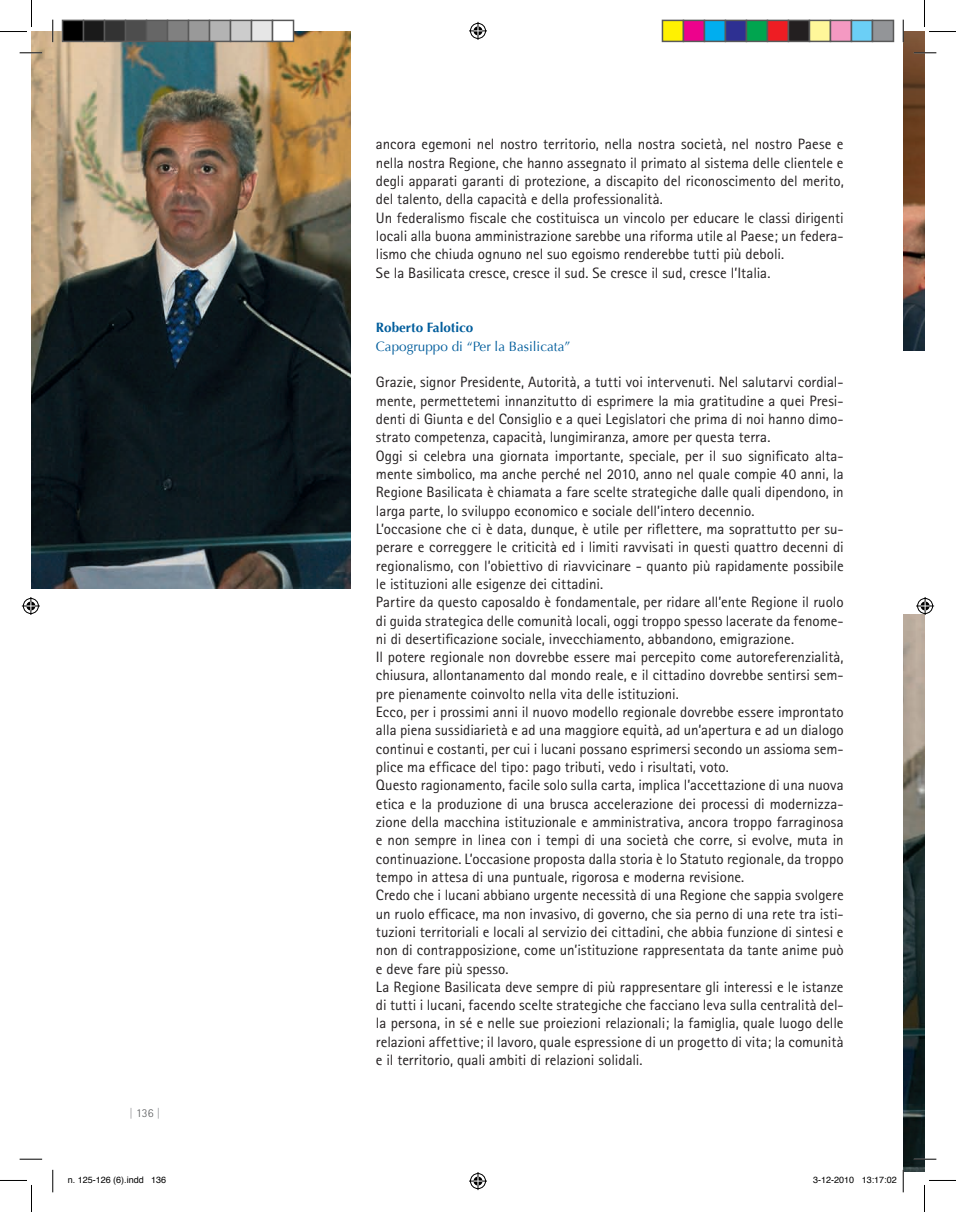
<style>
.page{position:relative;width:956px;height:1212px;background:#fff}
.page>*{position:absolute;margin:0;border:0;box-sizing:border-box;transform-origin:0 0}
.t1{font:15px/18.3px "Rotis Sans Serif";color:#231f20}
.t2{font:13.5px/18.3px "Optima";color:#005d9c}
.t3{font:300 12px "Rotis Sans Serif";color:#57585a}
.t4{font:9px "Helvetica";color:#000}
.s1{color:#8a8c8f}
.s2{font-weight:700}
</style>
<div class="page">
<img style="left:32px;top:32px;width:318px;height:557px">
<img style="left:903px;top:32px;width:21px;height:318px">
<img style="left:903px;top:614px;width:21px;height:557px">
<svg style="left:20px;top:52px;width:22px;height:2px"></svg>
<svg style="left:914px;top:52px;width:22px;height:2px"></svg>
<svg style="left:20px;top:1158px;width:22px;height:1px"></svg>
<svg style="left:914px;top:1158px;width:22px;height:1px"></svg>
<svg style="left:52px;top:20px;width:2px;height:22px"></svg>
<svg style="left:52px;top:1169px;width:2px;height:22px"></svg>
<svg style="left:903px;top:20px;width:1px;height:22px"></svg>
<svg style="left:903px;top:1169px;width:1px;height:22px"></svg>
<svg style="left:0;top:0;width:32px;height:32px"></svg>
<svg style="left:0;top:1180px;width:32px;height:31px"></svg>
<svg style="left:924px;top:0;width:32px;height:32px"></svg>
<svg style="left:924px;top:1180px;width:32px;height:31px"></svg>
<svg style="left:469px;top:22px;width:18px;height:18px"></svg>
<svg style="left:469px;top:1172px;width:18px;height:17px"></svg>
<svg style="left:22px;top:597px;width:18px;height:18px"></svg>
<svg style="left:916px;top:597px;width:18px;height:18px"></svg>
<div style="left:63px;top:20px;width:21px;height:21px;background:#000"></div>
<div style="left:62px;top:20px;width:22px;height:22px;border:2px solid #595959"></div>
<div style="left:84px;top:20px;width:21px;height:21px;background:#1a1a1a"></div>
<div style="left:83px;top:20px;width:22px;height:22px;border:2px solid #595959"></div>
<div style="left:105px;top:20px;width:21px;height:21px;background:#333"></div>
<div style="left:104px;top:20px;width:22px;height:22px;border:2px solid #595959"></div>
<div style="left:126px;top:20px;width:21px;height:21px;background:#4d4d4d"></div>
<div style="left:125px;top:20px;width:22px;height:22px;border:2px solid #595959"></div>
<div style="left:147px;top:20px;width:21px;height:21px;background:#666"></div>
<div style="left:146px;top:20px;width:22px;height:22px;border:2px solid #595959"></div>
<div style="left:168px;top:20px;width:21px;height:21px;background:#808080"></div>
<div style="left:167px;top:20px;width:22px;height:22px;border:2px solid #595959"></div>
<div style="left:189px;top:20px;width:21px;height:21px;background:#999"></div>
<div style="left:188px;top:20px;width:22px;height:22px;border:2px solid #595959"></div>
<div style="left:210px;top:20px;width:21px;height:21px;background:#b3b3b3"></div>
<div style="left:209px;top:20px;width:22px;height:22px;border:2px solid #595959"></div>
<div style="left:231px;top:20px;width:21px;height:21px;background:#ccc"></div>
<div style="left:230px;top:20px;width:22px;height:22px;border:2px solid #595959"></div>
<div style="left:252px;top:20px;width:21px;height:21px;background:#e6e6e6"></div>
<div style="left:251px;top:20px;width:22px;height:22px;border:2px solid #595959"></div>
<div style="left:273px;top:20px;width:21px;height:21px;background:#fff"></div>
<div style="left:272px;top:20px;width:22px;height:22px;border:2px solid #595959"></div>
<div style="left:662px;top:20px;width:21px;height:21px;background:#fff101"></div>
<div style="left:662px;top:20px;width:22px;height:22px;border:2px solid #595959"></div>
<div style="left:683px;top:20px;width:21px;height:21px;background:#ed028c"></div>
<div style="left:683px;top:20px;width:22px;height:22px;border:2px solid #595959"></div>
<div style="left:704px;top:20px;width:21px;height:21px;background:#00aeef"></div>
<div style="left:704px;top:20px;width:22px;height:22px;border:2px solid #595959"></div>
<div style="left:725px;top:20px;width:21px;height:21px;background:#2e3092"></div>
<div style="left:725px;top:20px;width:22px;height:22px;border:2px solid #595959"></div>
<div style="left:746px;top:20px;width:21px;height:21px;background:#00a54f"></div>
<div style="left:746px;top:20px;width:22px;height:22px;border:2px solid #595959"></div>
<div style="left:767px;top:20px;width:21px;height:21px;background:#ee1d23"></div>
<div style="left:767px;top:20px;width:22px;height:22px;border:2px solid #595959"></div>
<div style="left:788px;top:20px;width:21px;height:21px;background:#231f20"></div>
<div style="left:788px;top:20px;width:22px;height:22px;border:2px solid #595959"></div>
<div style="left:809px;top:20px;width:21px;height:21px;background:#fff79a"></div>
<div style="left:809px;top:20px;width:22px;height:22px;border:2px solid #595959"></div>
<div style="left:830px;top:20px;width:21px;height:21px;background:#f499c2"></div>
<div style="left:830px;top:20px;width:22px;height:22px;border:2px solid #595959"></div>
<div style="left:851px;top:20px;width:21px;height:21px;background:#6bcff6"></div>
<div style="left:851px;top:20px;width:22px;height:22px;border:2px solid #595959"></div>
<div style="left:872px;top:20px;width:21px;height:21px;background:#939598"></div>
<div style="left:872px;top:20px;width:22px;height:22px;border:2px solid #595959"></div>
<p class="t1" style="left:376px;top:135px;width:469px">ancora egemoni nel nostro territorio, nella nostra società, nel nostro Paese e nella nostra Regione, che hanno assegnato il primato al sistema delle clientele e degli apparati garanti di protezione, a discapito del riconoscimento del merito, del talento, della capacità e della professionalità.<br>Un federalismo fiscale che costituisca un vincolo per educare le classi dirigenti locali alla buona amministrazione sarebbe una riforma utile al Paese; un federa&shy;lismo che chiuda ognuno nel suo egoismo renderebbe tutti più deboli.<br>Se la Basilicata cresce, cresce il sud. Se cresce il sud, cresce l’Italia.</p>
<p class="t3" style="left:129px;top:1105px;width:33px"><span class="s1">|</span> 136 <span class="s1">|</span></p>
<p class="t2" style="left:376px;top:319px;width:196px"><span class="s2">Roberto Falotico<br></span>Capogruppo di “Per la Basilicata”</p>
<p class="t1" style="left:376px;top:373px;width:469px">Grazie, signor Presidente, Autorità, a tutti voi intervenuti. Nel salutarvi cordial&shy;mente, permettetemi innanzitutto di esprimere la mia gratitudine a quei Presi&shy;denti di Giunta e del Consiglio e a quei Legislatori che prima di noi hanno dimo&shy;strato competenza, capacità, lungimiranza, amore per questa terra.<br>Oggi si celebra una giornata importante, speciale, per il suo significato alta&shy;mente simbolico, ma anche perché nel 2010, anno nel quale compie 40 anni, la Regione Basilicata è chiamata a fare scelte strategiche dalle quali dipendono, in larga parte, lo sviluppo economico e sociale dell’intero decennio.<br>L’occasione che ci è data, dunque, è utile per riflettere, ma soprattutto per su&shy;perare e correggere le criticità ed i limiti ravvisati in questi quattro decenni di regionalismo, con l’obiettivo di riavvicinare - quanto più rapidamente possibile le istituzioni alle esigenze dei cittadini.<br>Partire da questo caposaldo è fondamentale, per ridare all’ente Regione il ruolo di guida strategica delle comunità locali, oggi troppo spesso lacerate da fenome&shy;ni di desertificazione sociale, invecchiamento, abbandono, emigrazione.<br>Il potere regionale non dovrebbe essere mai percepito come autoreferenzialità, chiusura, allontanamento dal mondo reale, e il cittadino dovrebbe sentirsi sem&shy;pre pienamente coinvolto nella vita delle istituzioni.<br>Ecco, per i prossimi anni il nuovo modello regionale dovrebbe essere improntato alla piena sussidiarietà e ad una maggiore equità, ad un’apertura e ad un dialogo continui e costanti, per cui i lucani possano esprimersi secondo un assioma sem&shy;plice ma efficace del tipo: pago tributi, vedo i risultati, voto.<br>Questo ragionamento, facile solo sulla carta, implica l’accettazione di una nuova etica e la produzione di una brusca accelerazione dei processi di modernizza&shy;zione della macchina istituzionale e amministrativa, ancora troppo farraginosa e non sempre in linea con i tempi di una società che corre, si evolve, muta in continuazione. L’occasione proposta dalla storia è lo Statuto regionale, da troppo tempo in attesa di una puntuale, rigorosa e moderna revisione.<br>Credo che i lucani abbiano urgente necessità di una Regione che sappia svolgere un ruolo efficace, ma non invasivo, di governo, che sia perno di una rete tra isti&shy;tuzioni territoriali e locali al servizio dei cittadini, che abbia funzione di sintesi e non di contrapposizione, come un’istituzione rappresentata da tante anime può e deve fare più spesso.<br>La Regione Basilicata deve sempre di più rappresentare gli interessi e le istanze di tutti i lucani, facendo scelte strategiche che facciano leva sulla centralità del&shy;la persona, in sé e nelle sue proiezioni relazionali; la famiglia, quale luogo delle relazioni affettive; il lavoro, quale espressione di un progetto di vita; la comunità e il territorio, quali ambiti di relazioni solidali.</p>
<p class="t4" style="left:68px;top:1173px;width:100px">n. 125-126 (6).indd 136</p>
<p class="t4" style="left:813px;top:1173px;width:85px">3-12-2010 13:17:02</p>
</div>
